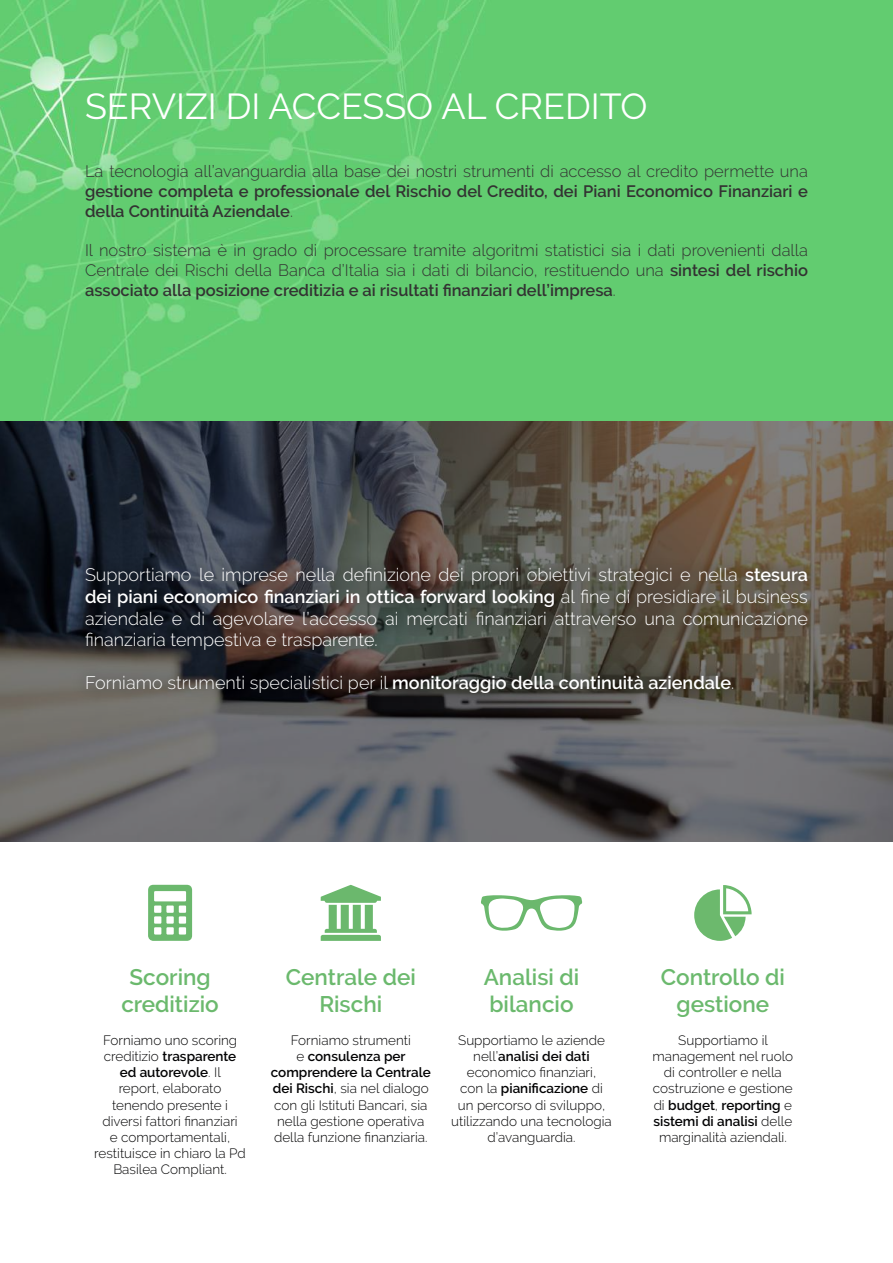
<style>
.page{position:relative;width:893px;height:1263px;background:#fff}
.page>*{position:absolute;margin:0;border:0;box-sizing:border-box;transform-origin:0 0}
.t1{font:36px "Raleway";color:#fff}
.t2{font:600 22.5px/27px "Raleway";color:#6bb96d;text-align:center}
.t3{font:300 18px/21.6px "Raleway";color:#fff;text-align:justify}
.t4{font:300 16.5px/19.8px "Raleway";color:#333232;text-align:justify}
.t5{font:600 16.5px/19.8px "Raleway";color:#333232}
.t6{font:300 13.5px/16.2px "Raleway";color:#020203;text-align:center}
.s1{font-weight:300}
.s2{font-weight:600}
</style>
<div class="page">
<img style="left:0;top:0;width:893px;height:421px">
<svg style="left:0;top:421px;width:893px;height:421px;background:#585656"></svg>
<div style="left:71px;top:554px;width:751px;height:154px;background:#000;opacity:.75"></div>
<svg style="left:148px;top:885px;width:44px;height:56px"></svg>
<svg style="left:321px;top:885px;width:60px;height:56px"></svg>
<svg style="left:481px;top:895px;width:101px;height:36px"></svg>
<svg style="left:694px;top:885px;width:58px;height:56px"></svg>
<h1 class="t1" style="left:85px;top:85px;width:564px">SERVIZI DI ACCESSO AL CREDITO</h1>
<p class="t4" style="left:85px;top:161px;width:724px">La tecnologia all’avanguardia alla base dei nostri strumenti di accesso al credito permette una</p>
<p class="t5" style="left:85px;top:181px;width:724px">gestione completa e professionale del Rischio del Credito, dei Piani Economico Finanziari e della Continuità Aziendale<span class="s1">.</span></p>
<p class="t4" style="left:85px;top:241px;width:724px">Il nostro sistema è in grado di processare tramite algoritmi statistici sia i dati provenienti dalla Centrale dei Rischi della Banca d’Italia sia i dati di bilancio, restituendo una <span class="s2">sintesi del rischio associato alla posizione creditizia e ai risultati finanziari dell’impresa</span>.</p>
<p class="t3" style="left:85px;top:564px;width:724px">Supportiamo le imprese nella definizione dei propri obiettivi strategici e nella <span class="s2">stesura dei piani economico finanziari in ottica forward looking</span> al fine di presidiare il business aziendale e di agevolare l’accesso ai mercati finanziari attraverso una comunicazione finanziaria tempestiva e trasparente.</p>
<h3 class="t3" style="left:85px;top:672px;width:651px">Forniamo strumenti specialistici per il <span class="s2">monitoraggio della continuità aziendale</span>.</h3>
<h2 class="t2" style="left:121px;top:964px;width:99px">Scoring creditizio</h2>
<p class="t6" style="left:94px;top:1032px;width:153px">Forniamo uno scoring creditizio <span class="s2">trasparente ed autorevole</span>. Il<br>report, elaborato tenendo presente i diversi fattori finanziari<br>e comportamentali, restituisce in chiaro la Pd<br>Basilea Compliant.</p>
<h2 class="t2" style="left:286px;top:964px;width:132px">Centrale dei<br>Rischi</h2>
<p class="t6" style="left:271px;top:1032px;width:161px">Forniamo strumenti<br>e <span class="s2">consulenza per comprendere la Centrale dei Rischi</span>, sia nel dialogo con gli Istituti Bancari, sia nella gestione operativa della funzione finanziaria.</p>
<h2 class="t2" style="left:484px;top:964px;width:97px;text-align:left">Analisi di bilancio</h2>
<p class="t6" style="left:451px;top:1032px;width:162px">Supportiamo le aziende nell’<span class="s2">analisi dei dati </span>economico finanziari,<br>con la <span class="s2">pianificazione</span> di un percorso di sviluppo, utilizzando una tecnologia d’avanguardia.</p>
<h2 class="t2" style="left:661px;top:964px;width:126px">Controllo di gestione</h2>
<p class="t6" style="left:652px;top:1032px;width:142px">Supportiamo il management nel ruolo di controller e nella costruzione e gestione di <span class="s2">budget</span>, <span class="s2">reporting</span> e <span class="s2">sistemi di analisi</span> delle marginalità aziendali.</p>
</div>
